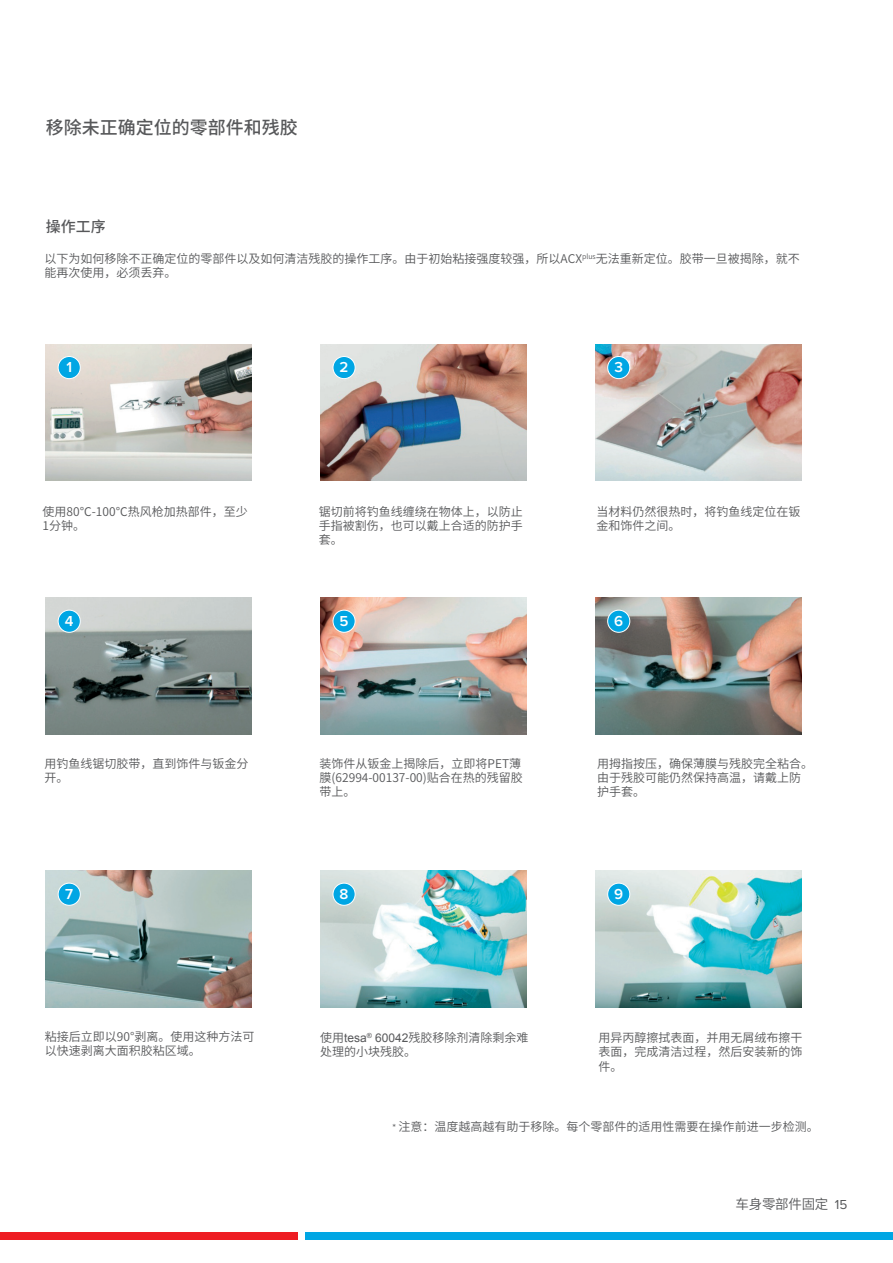
<style>
.page{position:relative;width:893px;height:1263px;background:#fff}
.page>*{position:absolute;margin:0;border:0;box-sizing:border-box;transform-origin:0 0}
.t1{font:500 18px "Source Han Sans CN";color:#57585a}
.t2{font:600 15px "Proxima Nova";color:#fff}
.t3{font:500 15px "Source Han Sans CN";color:#57585a}
.t4{font:13.5px "Source Han Sans CN";letter-spacing:-.02em;color:#57585a}
.t5{font:12px/14.4px "Source Han Sans CN";color:#57585a}
.s1{font-family:"Arial"}
.s2{font-family:"Proxima Nova";font-size:10.5px}
.s3{font-family:"Proxima Nova"}
</style>
<div class="page">
<img style="left:46px;top:344px;width:206px;height:137px">
<img style="left:321px;top:344px;width:206px;height:136px">
<img style="left:595px;top:344px;width:206px;height:137px">
<img style="left:46px;top:598px;width:206px;height:136px">
<img style="left:321px;top:598px;width:206px;height:136px">
<img style="left:595px;top:598px;width:206px;height:136px">
<img style="left:46px;top:871px;width:206px;height:136px">
<img style="left:321px;top:871px;width:206px;height:136px">
<img style="left:595px;top:871px;width:206px;height:136px">
<div style="left:0;top:1232px;width:298px;height:8px;background:#ee1d23"></div>
<div style="left:305px;top:1232px;width:588px;height:8px;background:#00a6e4"></div>
<div style="left:58px;top:356px;width:22px;height:23px;background:#00a6e4;border-radius:50%"></div>
<div style="left:58px;top:356px;width:23px;height:23px;border:1px solid #fff;border-radius:50%"></div>
<div style="left:58px;top:610px;width:22px;height:22px;background:#00a6e4;border-radius:50%"></div>
<div style="left:58px;top:610px;width:23px;height:23px;border:1px solid #fff;border-radius:50%"></div>
<div style="left:58px;top:883px;width:22px;height:22px;background:#00a6e4;border-radius:50%"></div>
<div style="left:58px;top:883px;width:23px;height:23px;border:1px solid #fff;border-radius:50%"></div>
<div style="left:333px;top:356px;width:22px;height:23px;background:#00a6e4;border-radius:50%"></div>
<div style="left:333px;top:356px;width:22px;height:23px;border:1px solid #fff;border-radius:50%"></div>
<div style="left:333px;top:610px;width:22px;height:22px;background:#00a6e4;border-radius:50%"></div>
<div style="left:333px;top:610px;width:22px;height:23px;border:1px solid #fff;border-radius:50%"></div>
<div style="left:333px;top:883px;width:22px;height:22px;background:#00a6e4;border-radius:50%"></div>
<div style="left:333px;top:883px;width:22px;height:23px;border:1px solid #fff;border-radius:50%"></div>
<div style="left:608px;top:356px;width:22px;height:23px;background:#00a6e4;border-radius:50%"></div>
<div style="left:607px;top:356px;width:23px;height:23px;border:1px solid #fff;border-radius:50%"></div>
<div style="left:608px;top:610px;width:22px;height:22px;background:#00a6e4;border-radius:50%"></div>
<div style="left:607px;top:610px;width:23px;height:23px;border:1px solid #fff;border-radius:50%"></div>
<div style="left:608px;top:883px;width:22px;height:22px;background:#00a6e4;border-radius:50%"></div>
<div style="left:607px;top:883px;width:23px;height:23px;border:1px solid #fff;border-radius:50%"></div>
<h1 class="t1" style="left:46px;top:117px;width:253px">移除未正确定位的零部件和残胶</h1>
<p class="t3" style="left:46px;top:218px;width:62px">操作工序</p>
<p class="t5" style="left:45px;top:252px;width:757px">以下为如何移除不正确定位的零部件以及如何清洁残胶的操作工序。由于初始粘接强度较强，所以ACX<sup>plus</sup>无法重新定位。胶带一旦被揭除，就不能再次使用，必须丢弃。</p>
<p class="t2" style="left:66px;top:356px;width:7px">1</p>
<p class="t2" style="left:340px;top:356px;width:10px">2</p>
<p class="t2" style="left:614px;top:356px;width:10px">3</p>
<p class="t5" style="left:43px;top:504px;width:207px">使用80℃-100℃热风枪加热部件，至少<br>1分钟。</p>
<p class="t5" style="left:319px;top:504px;width:205px;text-align:justify">锯切前将钓鱼线缠绕在物体上，以防止手指被割伤，也可以戴上合适的防护手套。</p>
<p class="t5" style="left:597px;top:504px;width:205px">当材料仍然很热时，将钓鱼线定位在钣金和饰件之间。</p>
<p class="t2" style="left:65px;top:610px;width:10px">4</p>
<p class="t2" style="left:340px;top:610px;width:10px">5</p>
<p class="t2" style="left:614px;top:610px;width:11px">6</p>
<p class="t5" style="left:45px;top:756px;width:206px">用钓鱼线锯切胶带，直到饰件与钣金分开。</p>
<p class="t5" style="left:320px;top:756px;width:205px">装饰件从钣金上揭除后，立即将PET薄膜(62994-00137-00)贴合在热的残留胶带上。</p>
<p class="t5" style="left:597px;top:756px;width:217px">用拇指按压，确保薄膜与残胶完全粘合。由于残胶可能仍然保持高温，请戴上防护手套。</p>
<p class="t2" style="left:65px;top:883px;width:9px">7</p>
<p class="t2" style="left:340px;top:883px;width:10px">8</p>
<p class="t2" style="left:614px;top:883px;width:11px">9</p>
<p class="t5" style="left:45px;top:1030px;width:211px">粘接后立即以90°剥离。使用这种方法可以快速剥离大面积胶粘区域。</p>
<p class="t5" style="left:320px;top:1031px;width:210px">使用<span class="s1">tesa</span><sup>®</sup> <span class="s1">60042</span>残胶移除剂清除剩余难处理的小块残胶。</p>
<p class="t5" style="left:598px;top:1031px;width:205px;text-align:justify">用异丙醇擦拭表面，并用无屑绒布擦干表面，完成清洁过程，然后安装新的饰件。</p>
<p class="t5" style="left:392px;top:1120px;width:428px"><span class="s2">*</span> 注意：温度越高越有助于移除。每个零部件的适用性需要在操作前进一步检测。</p>
<p class="t4" style="left:735px;top:1197px;width:113px">车身零部件固定 <span class="s3">15</span></p>
</div>
